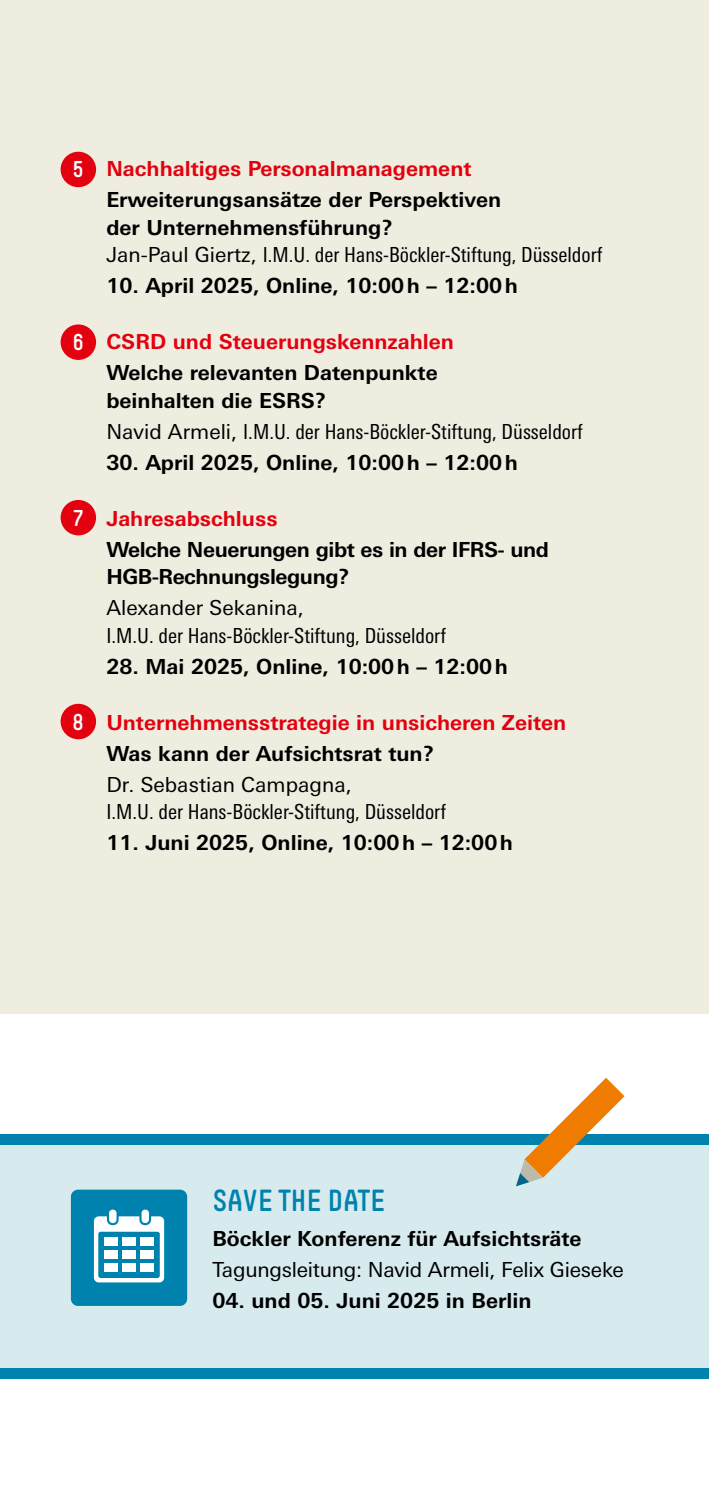
<style>
.page{position:relative;width:709px;height:1489px;background:#fff}
.page>*{position:absolute;margin:0;border:0;box-sizing:border-box;transform-origin:0 0}
.t1{font:30px "Simple HBS";letter-spacing:-.01em;color:#0082af}
.t2{font:22.5px "Simple HBS";color:#fff}
.t3{font:700 20.75px/27.5px "Univers Next Pro";color:#000}
.t4{font:condensed 20.75px "Univers Next Pro";color:#000}
.t5{font:700 20.75px "Univers Next Pro";color:#e3000f}
.t6{font:20.75px "Univers Next Pro";letter-spacing:-.01em;color:#000}
.t7{font:700 20.75px/27.5px "Univers Next Pro";letter-spacing:-.02em;color:#000}
.s1{font-weight:400}
.s2{font-weight:400;font-stretch:condensed}
.s3{font-stretch:normal}
</style>
<div class="page">
<div style="left:0;top:0;width:709px;height:1013px;background:#efede0"></div>
<div style="left:61px;top:152px;width:35px;height:35px;background:#e3000f;border-radius:50%"></div>
<div style="left:61px;top:324px;width:35px;height:36px;background:#e3000f;border-radius:50%"></div>
<div style="left:61px;top:500px;width:35px;height:35px;background:#e3000f;border-radius:50%"></div>
<div style="left:61px;top:703px;width:35px;height:36px;background:#e3000f;border-radius:50%"></div>
<div style="left:0;top:1139px;width:709px;height:234px;background:#d7ebef"></div>
<div style="left:0;top:1133px;width:709px;height:11px;background:#0082af"></div>
<div style="left:0;top:1367px;width:709px;height:11px;background:#0082af"></div>
<div style="left:71px;top:1189px;width:116px;height:116px;background:#0082af;border-radius:7px"></div>
<svg style="left:94px;top:1209px;width:70px;height:73px"></svg>
<svg style="left:516px;top:1077px;width:108px;height:109px"></svg>
<p class="t2" style="left:73px;top:157px;width:13px">5</p>
<p class="t2" style="left:72px;top:329px;width:13px">6</p>
<p class="t2" style="left:73px;top:505px;width:12px">7</p>
<p class="t2" style="left:72px;top:709px;width:13px">8</p>
<p class="t5" style="left:106px;top:156px;width:366px">Nachhaltiges Personalmanagement</p>
<p class="t3" style="left:106px;top:186px;width:498px">Erweiterungsansätze der Perspektiven<br>der Unternehmensführung?<br><span class="s1">Jan-Paul Giertz,</span> <span class="s2">I.M.U. der Hans-Böckler-Stiftung, Düsseldorf</span></p>
<p class="t3" style="left:106px;top:272px;width:413px">10. April 2025, Online, 10:00h – 12:00h</p>
<p class="t5" style="left:106px;top:329px;width:349px">CSRD und Steuerungskennzahlen</p>
<p class="t3" style="left:106px;top:359px;width:333px">Welche relevanten Datenpunkte beinhalten die ESRS?</p>
<p class="t4" style="left:106px;top:419px;width:478px"><span class="s3">Navid Armeli,</span> I.M.U. der Hans-Böckler-Stiftung, Düsseldorf</p>
<p class="t3" style="left:106px;top:448px;width:413px">30. April 2025, Online, 10:00h – 12:00h</p>
<p class="t5" style="left:106px;top:506px;width:173px">Jahresabschluss</p>
<p class="t7" style="left:106px;top:535px;width:444px">Welche Neuerungen gibt es in der IFRS- und<br>HGB-Rechnungslegung?</p>
<p class="t6" style="left:106px;top:596px;width:199px">Alexander Sekanina,</p>
<p class="t4" style="left:106px;top:623px;width:341px">I.M.U. der Hans-Böckler-Stiftung, Düsseldorf</p>
<p class="t3" style="left:106px;top:652px;width:403px">28. Mai 2025, Online, 10:00h – 12:00h</p>
<p class="t5" style="left:106px;top:710px;width:461px">Unternehmensstrategie in unsicheren Zeiten</p>
<p class="t3" style="left:106px;top:739px;width:329px">Was kann der Aufsichtsrat tun?</p>
<p class="t6" style="left:106px;top:772px;width:247px">Dr. Sebastian Campagna,</p>
<p class="t4" style="left:106px;top:800px;width:341px">I.M.U. der Hans-Böckler-Stiftung, Düsseldorf</p>
<p class="t3" style="left:106px;top:829px;width:408px">11. Juni 2025, Online, 10:00h – 12:00h</p>
<h1 class="t1" style="left:212px;top:1183px;width:175px">SAVE THE DATE</h1>
<p class="t3" style="left:212px;top:1224px;width:371px">Böckler Konferenz für Aufsichtsräte</p>
<p class="t6" style="left:212px;top:1257px;width:413px">Tagungsleitung: Navid Armeli, Felix Gieseke</p>
<p class="t3" style="left:212px;top:1286px;width:321px">04. und 05. Juni 2025 in Berlin</p>
</div>
